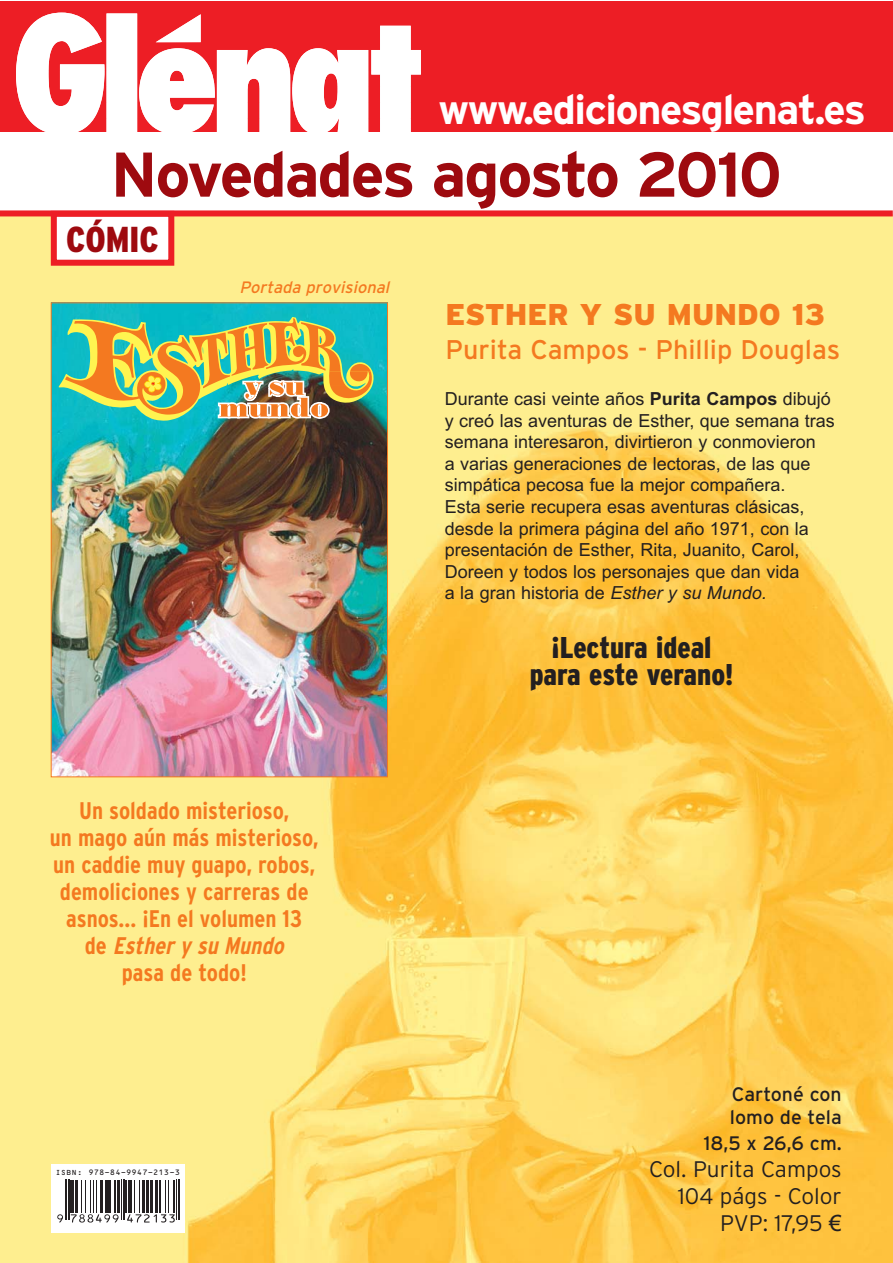
<style>
.page{position:relative;width:893px;height:1263px;background:#fff}
.page>*{position:absolute;margin:0;border:0;box-sizing:border-box;transform-origin:0 0}
.t1{font:700 63px "Interstate";letter-spacing:-.035em;color:#9e0a0f}
.t2{font:700 41.4px "Interstate";letter-spacing:-.035em;color:#fff}
.t3{font:900 condensed 36px "Interstate";color:#9e0a0f}
.t4{font:900 condensed 30px/27px "Interstate";color:#231f20;text-align:center}
.t5{font:900 30px "Interstate";color:#f47920}
.t6{font:27px "Interstate";color:#f47920}
.t7{font:700 condensed 24px/27px "Interstate";color:#f47920;text-align:center}
.t8{font:300 22.5px/27px "Interstate";color:#231f20;text-align:right}
.t9{font:19.5px/23.4px "Interstate";color:#231f20}
.t10{font:18px/21.6px "Arial";color:#231f20}
.t11{font:italic 16.5px "Interstate";color:#f47920}
.t12{font:7.5px "Ocrb";color:#231f20}
.s1{font-style:italic}
.s2{font-weight:700}
.s3{font-family:"Arial";font-weight:400}
</style>
<div class="page">
<img style="left:0;top:216px;width:893px;height:1047px">
<div style="left:0;top:1px;width:893px;height:131px;background:#ed1e25"></div>
<svg style="left:16px;top:13px;width:405px;height:119px"></svg>
<img style="left:53px;top:304px;width:333px;height:471px">
<div style="left:51px;top:302px;width:337px;height:475px;border:1px solid #f47920"></div>
<div style="left:0;top:210px;width:893px;height:6px;background:#ed1e25"></div>
<div style="left:54px;top:214px;width:117px;height:49px;background:#fff"></div>
<div style="left:51px;top:211px;width:123px;height:55px;border:6px solid #ed1e25"></div>
<div style="left:51px;top:1164px;width:134px;height:68px;background:#fff"></div>
<svg style="left:59px;top:1180px;width:121px;height:43px"></svg>
<hr style="left:66px;top:1180px;width:1px;height:40px;background:#231f20">
<hr style="left:68px;top:1180px;width:1px;height:40px;background:#231f20">
<hr style="left:70px;top:1180px;width:4px;height:32px;background:#231f20">
<hr style="left:75px;top:1180px;width:2px;height:32px;background:#231f20">
<hr style="left:81px;top:1180px;width:1px;height:32px;background:#231f20">
<hr style="left:85px;top:1180px;width:1px;height:32px;background:#231f20">
<hr style="left:90px;top:1180px;width:1px;height:32px;background:#231f20">
<hr style="left:93px;top:1180px;width:1px;height:32px;background:#231f20">
<hr style="left:96px;top:1180px;width:1px;height:32px;background:#231f20">
<hr style="left:100px;top:1180px;width:3px;height:32px;background:#231f20">
<hr style="left:105px;top:1180px;width:1px;height:32px;background:#231f20">
<hr style="left:108px;top:1180px;width:3px;height:32px;background:#231f20">
<hr style="left:115px;top:1180px;width:1px;height:32px;background:#231f20">
<hr style="left:117px;top:1180px;width:2px;height:32px;background:#231f20">
<hr style="left:121px;top:1180px;width:1px;height:40px;background:#231f20">
<hr style="left:123px;top:1180px;width:1px;height:40px;background:#231f20">
<hr style="left:126px;top:1180px;width:1px;height:32px;background:#231f20">
<hr style="left:128px;top:1180px;width:3px;height:32px;background:#231f20">
<hr style="left:134px;top:1180px;width:1px;height:32px;background:#231f20">
<hr style="left:139px;top:1180px;width:1px;height:32px;background:#231f20">
<hr style="left:142px;top:1180px;width:3px;height:32px;background:#231f20">
<hr style="left:146px;top:1180px;width:2px;height:32px;background:#231f20">
<hr style="left:151px;top:1180px;width:2px;height:32px;background:#231f20">
<hr style="left:156px;top:1180px;width:2px;height:32px;background:#231f20">
<hr style="left:159px;top:1180px;width:1px;height:32px;background:#231f20">
<hr style="left:165px;top:1180px;width:1px;height:32px;background:#231f20">
<hr style="left:168px;top:1180px;width:1px;height:32px;background:#231f20">
<hr style="left:174px;top:1180px;width:1px;height:32px;background:#231f20">
<hr style="left:176px;top:1180px;width:1px;height:40px;background:#231f20">
<hr style="left:178px;top:1180px;width:1px;height:40px;background:#231f20">
<svg style="left:57px;top:1214px;width:6px;height:8px"></svg>
<svg style="left:71px;top:1214px;width:48px;height:8px"></svg>
<svg style="left:127px;top:1214px;width:48px;height:8px"></svg>
<svg style="left:59px;top:317px;width:315px;height:104px;background:#96ae70"></svg>
<h2 class="t2" style="left:439px;top:94px;width:429px">www.edicionesglenat.es</h2>
<h1 class="t1" style="left:111px;top:151px;width:673px">Novedades agosto 2010</h1>
<h3 class="t3" style="left:66px;top:226px;width:94px">CÓMIC</h3>
<p class="t11" style="left:239px;top:281px;width:155px">Portada provisional</p>
<h3 class="t7" style="left:50px;top:799px;width:270px">Un soldado misterioso,<br>un mago aún más misterioso, un caddie muy guapo, robos, demoliciones y carreras de asnos... ¡En el volumen 13<br>d e <span class="s1">Esther y su Mundo<br></span>pasa de todo!</h3>
<p class="t12" style="left:55px;top:1169px;width:126px">ISBN: 978-84-9947-213-3</p>
<h3 class="t5" style="left:446px;top:304px;width:381px">ESTHER Y SU MUNDO 13</h3>
<h3 class="t6" style="left:446px;top:339px;width:396px">Purita Campos - Phillip Douglas</h3>
<p class="t10" style="left:445px;top:390px;width:392px">Durante casi veinte años <span class="s2">Purita Campos</span> dibujó y creó las aventuras de Esther, que semana tras semana interesaron, divirtieron y conmovieron<br>a varias generaciones de lectoras, de las que simpática pecosa fue la mejor compañera.<br>Esta serie recupera esas aventuras clásicas, desde la primera página del año 1971, con la presentación de Esther, Rita, Juanito, Carol, Doreen y todos los personajes que dan vida<br>a la gran historia de <span class="s1">Esther y su Mundo.</span></p>
<h3 class="t4" style="left:530px;top:637px;width:205px">¡Lectura ideal para este verano!</h3>
<p class="t9" style="left:730px;top:1084px;width:113px">Cartoné con lomo de tela</p>
<p class="t9" style="left:704px;top:1134px;width:140px">18,5 x 26,6 cm.</p>
<p class="t8" style="left:649px;top:1157px;width:194px">Col. Purita Campos<br>104 págs - Color<br>PVP: 17,95 <span class="s3">€</span></p>
</div>
